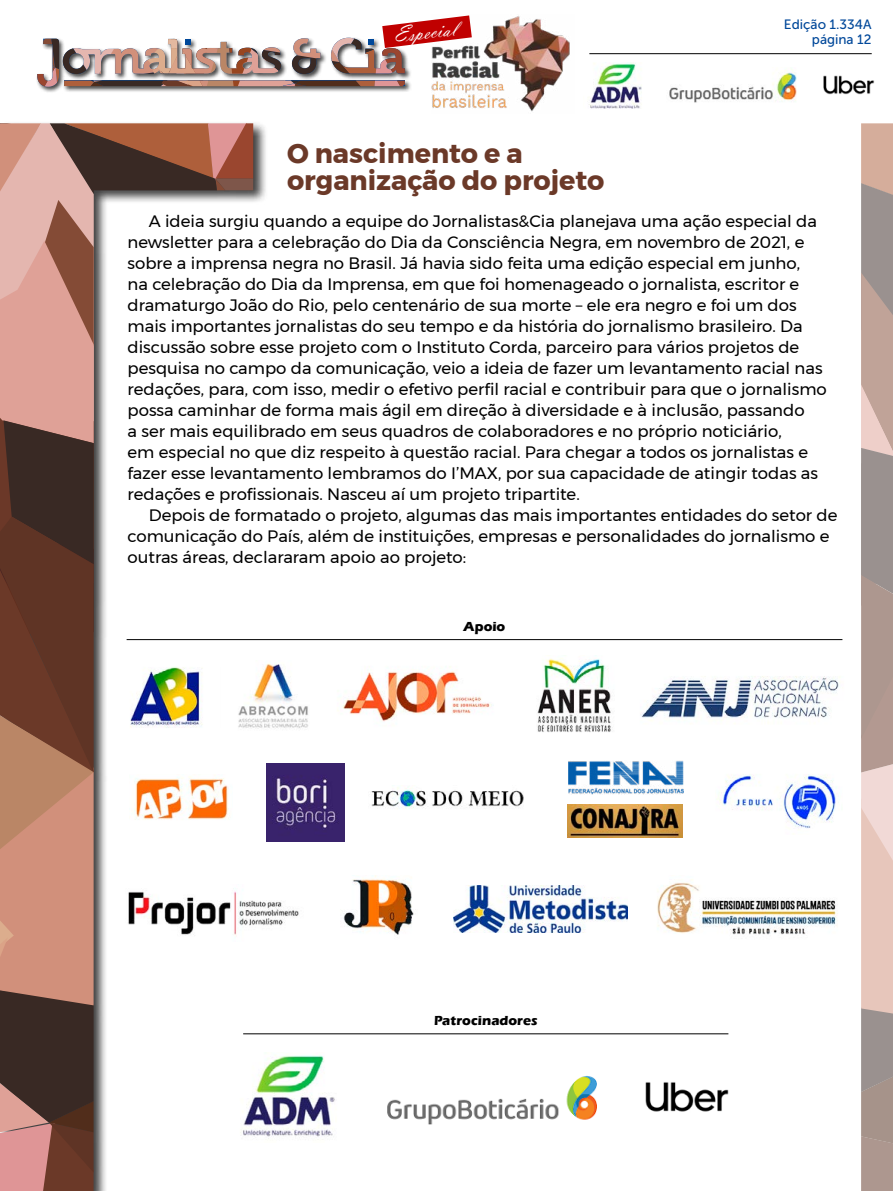
<style>
.page{position:relative;width:893px;height:1191px;background:#fff}
.page>*{position:absolute;margin:0;border:0;box-sizing:border-box;transform-origin:0 0}
.t1{font:700 27px/27px "Montserrat";color:#6b3928}
.t2{font:22.5px "Vladimir Script";color:#fff}
.t3{font:16.5px/21px "Montserrat";color:#000}
.t4{font:13.5px "Museo Sans 500";color:#00489a}
.t5{font:700 13.5px "Eras ITC";letter-spacing:.005em;color:#000}
</style>
<div class="page">
<div style="left:0;top:121px;width:267px;height:1070px;background:#000;opacity:.75"></div>
<svg style="left:0;top:123px;width:253px;height:1068px"></svg>
<svg style="left:861px;top:123px;width:32px;height:1068px;background:#bda7a0"></svg>
<div style="left:36px;top:36px;width:376px;height:57px;background:#000;opacity:.75"></div>
<img style="left:823px;top:75px;width:52px;height:20px">
<img style="left:589px;top:62px;width:53px;height:47px">
<img style="left:669px;top:69px;width:128px;height:34px">
<img style="left:432px;top:16px;width:138px;height:96px">
<svg style="left:37px;top:15px;width:435px;height:72px"></svg>
<hr style="left:589px;top:53px;width:283px;height:1px;background:#000">
<img style="left:645px;top:1082px;width:84px;height:30px">
<img style="left:657px;top:879px;width:181px;height:56px">
<img style="left:717px;top:774px;width:119px;height:55px">
<img style="left:640px;top:676px;width:200px;height:45px">
<img style="left:537px;top:655px;width:74px;height:77px">
<img style="left:337px;top:666px;width:155px;height:56px">
<img style="left:343px;top:875px;width:71px;height:60px">
<img style="left:230px;top:1052px;width:105px;height:90px">
<img style="left:125px;top:884px;width:174px;height:57px">
<img style="left:108px;top:657px;width:113px;height:71px">
<hr style="left:127px;top:639px;width:715px;height:1px;background:#000">
<hr style="left:243px;top:1033px;width:485px;height:1px;background:#000">
<img style="left:130px;top:774px;width:103px;height:50px">
<img style="left:567px;top:805px;width:115px;height:33px">
<img style="left:371px;top:787px;width:153px;height:22px">
<img style="left:568px;top:760px;width:115px;height:34px">
<img style="left:453px;top:885px;width:174px;height:47px">
<img style="left:387px;top:1075px;width:210px;height:50px">
<img style="left:222px;top:660px;width:86px;height:70px">
<img style="left:266px;top:763px;width:78px;height:78px">
<h2 class="t2" style="left:392px;top:22px;width:64px;rotate:-7deg">Especial</h2>
<h1 class="t1" style="left:287px;top:140px;width:319px">O nascimento e a organização do projeto</h1>
<p class="t4" style="left:784px;top:17px;width:89px">Edição 1.334A</p>
<p class="t4" style="left:812px;top:32px;width:61px">página 12</p>
<p class="t3" style="left:128px;top:210px;width:701px;text-indent:21px">A ideia surgiu quando a equipe do Jornalistas&amp;Cia planejava uma ação especial da newsletter para a celebração do Dia da Consciência Negra, em novembro de 2021, e sobre a imprensa negra no Brasil. Já havia sido feita uma edição especial em junho,<br>na celebração do Dia da Imprensa, em que foi homenageado o jornalista, escritor e dramaturgo João do Rio, pelo centenário de sua morte – ele era negro e foi um dos mais importantes jornalistas do seu tempo e da história do jornalismo brasileiro. Da discussão sobre esse projeto com o Instituto Corda, parceiro para vários projetos de pesquisa no campo da comunicação, veio a ideia de fazer um levantamento racial nas redações, para, com isso, medir o efetivo perfil racial e contribuir para que o jornalismo possa caminhar de forma mais ágil em direção à diversidade e à inclusão, passando<br>a ser mais equilibrado em seus quadros de colaboradores e no próprio noticiário,<br>em especial no que diz respeito à questão racial. Para chegar a todos os jornalistas e fazer esse levantamento lembramos do I’MAX, por sua capacidade de atingir todas as redações e profissionais. Nasceu aí um projeto tripartite.</p>
<p class="t3" style="left:128px;top:504px;width:711px;text-indent:21px">Depois de formatado o projeto, algumas das mais importantes entidades do setor de comunicação do País, além de instituições, empresas e personalidades do jornalismo e outras áreas, declararam apoio ao projeto:</p>
<p class="t5" style="left:464px;top:618px;width:43px">Apoio</p>
<p class="t5" style="left:434px;top:1012px;width:105px">Patrocinadores</p>
</div>
